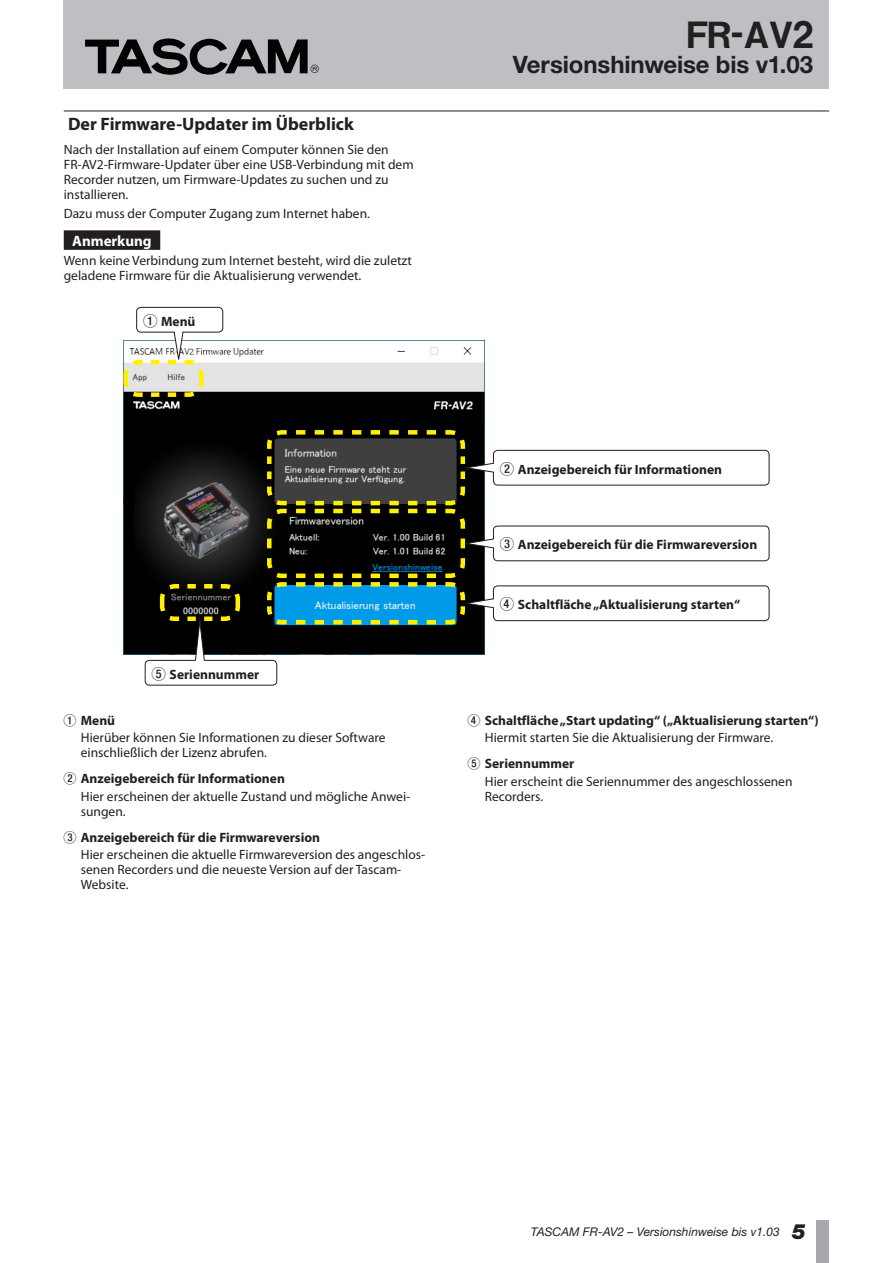
<style>
.page{position:relative;width:893px;height:1263px;background:#fff}
.page>*{position:absolute;margin:0;border:0;box-sizing:border-box;transform-origin:0 0}
.t1{font:33px "Tascam Logo JD";color:#231f20}
.t2{font:700 24px "Helvetica Neue";letter-spacing:-.005em;color:#231f20}
.t3{font:700 18px "Myriad Pro";color:#231f20}
.t4{font:700 15px "Myriad Pro";color:#fff}
.t5{font:13.5px/15px "Myriad Pro";color:#231f20}
.t6{font:700 13.5px/17.1px "Myriad Pro";color:#231f20}
.t7{font:italic 12px "Helvetica Neue";color:#231f20}
.s1{font-family:"White Ball Numeral";font-weight:400;font-size:15px}
.s2{font-family:"White Ball Numeral"}
.s3{font-weight:700}
.s4{font-family:"White Ball Numeral";font-weight:400}
.s5{font-weight:400}
.s6{font-weight:900;font-size:21px}
</style>
<div class="page">
<div style="left:64px;top:0;width:765px;height:89px;background:#bebfc2"></div>
<div style="left:816px;top:1220px;width:13px;height:43px;background:#a8a9ad"></div>
<svg style="left:85px;top:38px;width:234px;height:37px"></svg>
<hr style="left:64px;top:111px;width:765px;height:1px;background:#231f20">
<div style="left:64px;top:230px;width:96px;height:20px;background:#231f20"></div>
<img style="left:124px;top:340px;width:361px;height:314px">
<div style="left:493px;top:450px;width:276px;height:35px;border:1px solid #231f20;border-radius:4px"></div>
<div style="left:493px;top:526px;width:276px;height:35px;border:1px solid #231f20;border-radius:4px"></div>
<div style="left:493px;top:585px;width:276px;height:36px;border:1px solid #231f20;border-radius:4px"></div>
<svg style="left:265px;top:428px;width:230px;height:199px;background:#334943"></svg>
<div style="left:136px;top:307px;width:87px;height:25px;border:1px solid #231f20;border-radius:4px"></div>
<img style="left:123px;top:331px;width:83px;height:68px">
<div style="left:145px;top:660px;width:132px;height:25px;border:1px solid #231f20;border-radius:4px"></div>
<svg style="left:158px;top:582px;width:84px;height:80px;background:#302f1f"></svg>
<h3 class="t3" style="left:68px;top:112px;width:287px">Der Firmware-Updater im Überblick</h3>
<p class="t5" style="left:64px;top:141px;width:351px">Nach der Installation auf einem Computer können Sie den FR-AV2-Firmware-Updater über eine USB-Verbindung mit dem Recorder nutzen, um Firmware-Updates zu suchen und zu installieren.</p>
<p class="t5" style="left:64px;top:206px;width:308px">Dazu muss der Computer Zugang zum Internet haben.</p>
<p class="t4" style="left:72px;top:231px;width:81px">Anmerkung</p>
<p class="t5" style="left:64px;top:253px;width:350px">Wenn keine Verbindung zum Internet besteht, wird die zuletzt geladene Firmware für die Aktualisierung verwendet.</p>
<p class="t6" style="left:143px;top:312px;width:54px"><span class="s1">1</span> Menü</p>
<h1 class="t1" style="left:687px;top:18px;width:127px">FR-AV2</h1>
<h2 class="t2" style="left:513px;top:50px;width:302px">Versionshinweise bis v1.03</h2>
<p class="t6" style="left:152px;top:665px;width:109px"><span class="s1">5</span> Seriennummer</p>
<p class="t5" style="left:81px;top:711px;width:306px;line-height:17.1px;text-indent:-17px"><span class="s2">1</span> <span class="s3">Menü<br></span>Hierüber können Sie Informationen zu dieser Software</p>
<p class="t5" style="left:64px;top:739px;width:223px;line-height:26.5px;text-align:center">einschließlich der Lizenz abrufen.<br><span class="s2">2</span> <span class="s3">Anzeigebereich für Informationen</span></p>
<p class="t5" style="left:81px;top:788px;width:331px">Hier erscheinen der aktuelle Zustand und mögliche Anwei&shy;sungen.</p>
<p class="t5" style="left:81px;top:829px;width:346px;line-height:17.1px;text-indent:-17px"><span class="s2">3</span> <span class="s3">Anzeigebereich für die Firmwareversion<br></span>Hier erscheinen die aktuelle Firmwareversion des angeschlos-</p>
<p class="t5" style="left:81px;top:862px;width:322px">senen Recorders und die neueste Version auf der Tascam-<br>Website.</p>
<p class="t6" style="left:500px;top:460px;width:223px"><span class="s1">2</span> Anzeigebereich für Informationen</p>
<p class="t6" style="left:500px;top:536px;width:259px"><span class="s1">3</span> Anzeigebereich für die Firmwareversion</p>
<p class="t6" style="left:500px;top:596px;width:242px"><span class="s1">4</span> Schaltfläche „Aktualisierung starten“</p>
<p class="t6" style="left:485px;top:711px;width:335px;text-indent:-17px"><span class="s4">4</span> Schaltfläche „Start updating“ („Aktualisierung starten“)<br><span class="s5">Hiermit starten Sie die Aktualisierung der Firmware.</span></p>
<p class="t5" style="left:485px;top:755px;width:309px;line-height:17.1px;text-indent:-17px"><span class="s2">5</span> <span class="s3">Seriennummer<br></span>Hier erscheint die Seriennummer des angeschlossenen</p>
<p class="t5" style="left:485px;top:788px;width:60px">Recorders.</p>
<p class="t7" style="left:531px;top:1224px;width:276px">TASCAM FR-AV2 – Versionshinweise bis v1.03 <span class="s6">5</span></p>
</div>
